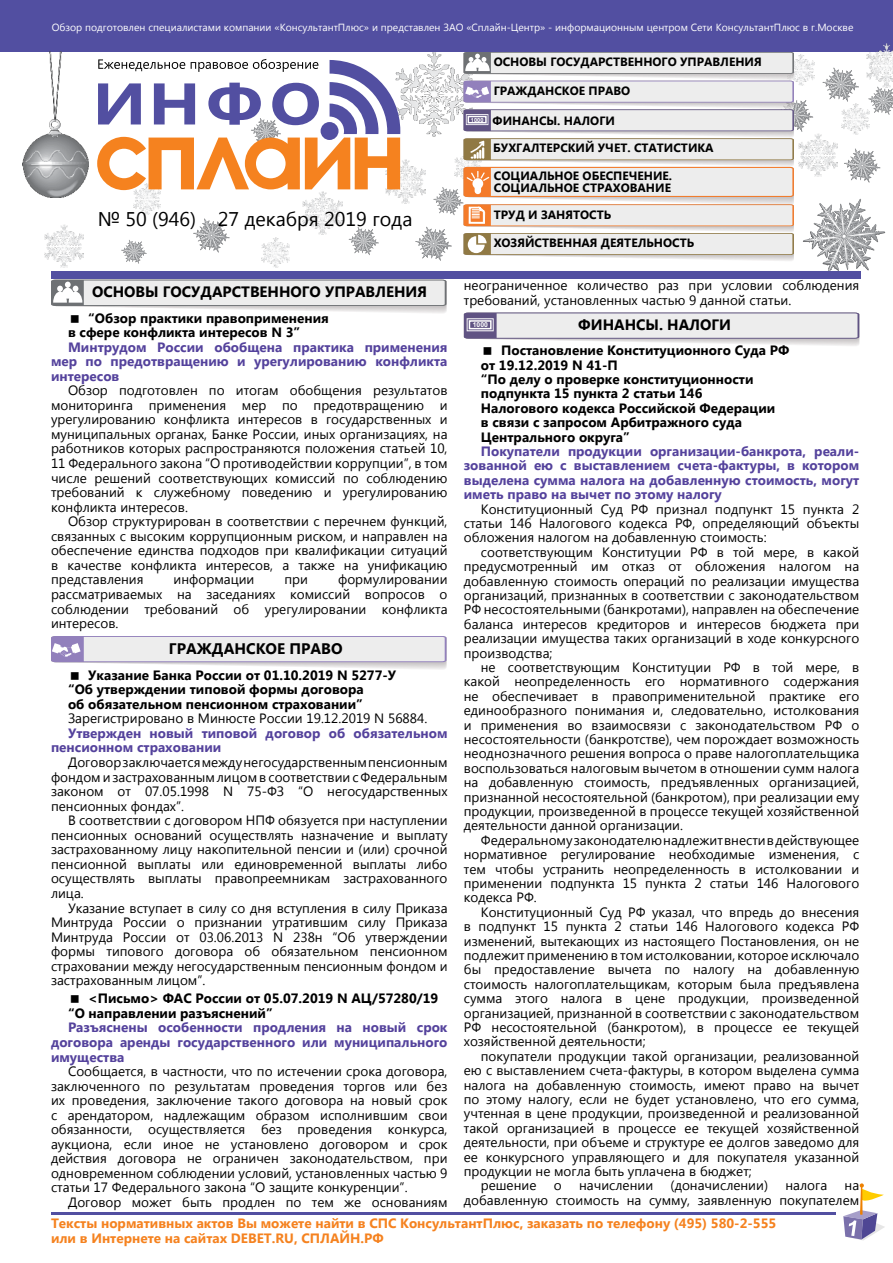
<style>
.page{position:relative;width:893px;height:1263px;background:#fff}
.page>*{position:absolute;margin:0;border:0;box-sizing:border-box;transform-origin:0 0}
.t1{font:19.8px "Segoe UI";color:#000}
.t2{font:700 15.3px "Segoe UI";color:#000}
.t3{font:700 15px "Segoe UI";color:#000}
.t4{font:13.5px/14.5px "Segoe UI";color:#000;text-align:justify}
.t5{font:700 13.5px/14.4px "Segoe UI";color:#000}
.t6{font:700 13.5px/14.5px "Segoe UI";color:#54429c;text-align:justify}
.t7{font:700 13.5px/15px "Segoe UI";color:#f5821f}
.t8{font:700 12px/12px "Segoe UI";color:#000}
.t9{font:10.35px "Segoe UI";color:#fff}
.t10{font:700 6.75px "Arial";color:#fff}
</style>
<div class="page">
<div style="left:0;top:0;width:893px;height:51px;background:#524fa1"></div>
<svg style="left:843px;top:1183px;width:42px;height:57px"></svg>
<hr style="left:51px;top:1212px;width:785px;height:2px;background:#524fa1">
<img style="left:22px;top:51px;width:66px;height:147px">
<img style="left:866px;top:44px;width:27px;height:8px">
<img style="left:45px;top:233px;width:6px;height:27px">
<svg style="left:51px;top:52px;width:842px;height:294px"></svg>
<svg style="left:51px;top:636px;width:395px;height:33px"></svg>
<p class="t9" style="left:52px;top:20px;width:803px">Обзор подготовлен специалистами компании «КонсультантПлюс» и представлен ЗАО «Сплайн-Центр» - информационным центром Сети КонсультантПлюс в г.Москве</p>
<p class="t8" style="left:494px;top:55px;width:270px">ОСНОВЫ ГОСУДАРСТВЕННОГО УПРАВЛЕНИЯ</p>
<p class="t8" style="left:494px;top:84px;width:138px">ГРАЖДАНСКОЕ ПРАВО</p>
<p class="t8" style="left:471px;top:114px;width:146px"><sup>1000</sup> ФИНАНСЫ. НАЛОГИ</p>
<p class="t8" style="left:493px;top:141px;width:222px">БУХГАЛТЕРСКИЙ УЧЕТ. СТАТИСТИКА</p>
<p class="t8" style="left:494px;top:169px;width:180px">СОЦИАЛЬНОЕ ОБЕСПЕЧЕНИЕ.<br>СОЦИАЛЬНОЕ СТРАХОВАНИЕ</p>
<h1 class="t1" style="left:98px;top:205px;width:316px">№ 50 (946) 27 декабря 2019 года</h1>
<p class="t8" style="left:492px;top:207px;width:119px">БАНКОВСКОЕ ДЕЛО</p>
<p class="t8" style="left:494px;top:208px;width:119px">ТРУД И ЗАНЯТОСТЬ</p>
<p class="t8" style="left:494px;top:236px;width:202px">ХОЗЯЙСТВЕННАЯ ДЕЯТЕЛЬНОСТЬ</p>
<p class="t4" style="left:464px;top:278px;width:397px">неограниченное количество раз при условии соблюдения требований, установленных частью 9 данной статьи.</p>
<p class="t10" style="left:473px;top:320px;width:17px">1000</p>
<p class="t3" style="left:578px;top:314px;width:154px">ФИНАНСЫ. НАЛОГИ</p>
<p class="t5" style="left:481px;top:342px;width:310px;text-indent:20px">Постановление Конституционного Суда РФ от 19.12.2019 N 41-П<br>“По делу о проверке конституционности подпункта 15 пункта 2 статьи 146<br>Налогового кодекса Российской Федерации<br>в связи с запросом Арбитражного суда Центрального округа”</p>
<p class="t6" style="left:464px;top:443px;width:397px;text-indent:17px">Покупатели продукции организации-банкрота, реали&shy;зованной ею с выставлением счета-фактуры, в котором выделена сумма налога на добавленную стоимость, могут иметь право на вычет по этому налогу</p>
<p class="t4" style="left:464px;top:501px;width:397px;text-indent:17px">Конституционный Суд РФ признал подпункт 15 пункта 2 статьи 146 Налогового кодекса РФ, определяющий объекты обложения налогом на добавленную стоимость:</p>
<p class="t4" style="left:464px;top:544px;width:397px;text-indent:17px">соответствующим Конституции РФ в той мере, в какой предусмотренный им отказ от обложения налогом на добавленную стоимость операций по реализации имущества организаций, признанных в соответствии с законодательством РФ несостоятельными (банкротами), направлен на обеспечение баланса интересов кредиторов и интересов бюджета при реализации имущества таких организаций в ходе конкурсного производства;</p>
<p class="t4" style="left:464px;top:659px;width:397px;text-indent:17px">не соответствующим Конституции РФ в той мере, в какой неопределенность его нормативного содержания не обеспечивает в правоприменительной практике его единообразного понимания и, следовательно, истолкования и применения во взаимосвязи с законодательством РФ о несостоятельности (банкротстве), чем порождает возможность неоднозначного решения вопроса о праве налогоплательщика воспользоваться налоговым вычетом в отношении сумм налога на добавленную стоимость, предъявленных организацией, признанной несостоятельной (банкротом), при реализации ему продукции, произведенной в процессе текущей хозяйственной деятельности данной организации.</p>
<p class="t4" style="left:464px;top:832px;width:397px;text-indent:17px">Федеральному законодателю надлежит внести в действующее нормативное регулирование необходимые изменения, с тем чтобы устранить неопределенность в истолковании и применении подпункта 15 пункта 2 статьи 146 Налогового кодекса РФ.</p>
<p class="t4" style="left:464px;top:904px;width:397px;text-indent:17px">Конституционный Суд РФ указал, что впредь до внесения в подпункт 15 пункта 2 статьи 146 Налогового кодекса РФ изменений, вытекающих из настоящего Постановления, он не подлежит применению в том истолковании, которое исключало бы предоставление вычета по налогу на добавленную стоимость налогоплательщикам, которым была предъявлена сумма этого налога в цене продукции, произведенной организацией, признанной в соответствии с законодательством РФ несостоятельной (банкротом), в процессе ее текущей хозяйственной деятельности;</p>
<p class="t4" style="left:481px;top:1048px;width:380px">покупатели продукции такой организации, реализованной</p>
<p class="t4" style="left:464px;top:1062px;width:397px">ею с выставлением счета-фактуры, в котором выделена сумма</p>
<p class="t4" style="left:464px;top:1077px;width:397px">налога на добавленную стоимость, имеют право на вычет</p>
<p class="t4" style="left:464px;top:1091px;width:397px">по этому налогу, если не будет установлено, что его сумма,</p>
<p class="t4" style="left:464px;top:1106px;width:397px">учтенная в цене продукции, произведенной и реализованной</p>
<p class="t4" style="left:464px;top:1120px;width:397px">такой организацией в процессе ее текущей хозяйственной</p>
<p class="t4" style="left:464px;top:1134px;width:397px">деятельности, при объеме и структуре ее долгов заведомо для</p>
<p class="t4" style="left:464px;top:1149px;width:397px">ее конкурсного управляющего и для покупателя указанной</p>
<p class="t4" style="left:464px;top:1163px;width:289px">продукции не могла быть уплачена в бюджет;</p>
<p class="t4" style="left:481px;top:1178px;width:57px">решение</p>
<p class="t4" style="left:554px;top:1178px;width:9px">о</p>
<p class="t4" style="left:579px;top:1178px;width:76px">начислении</p>
<p class="t4" style="left:671px;top:1178px;width:99px">(доначислении)</p>
<p class="t4" style="left:785px;top:1178px;width:43px">налога</p>
<p class="t3" style="left:92px;top:281px;width:337px">ОСНОВЫ ГОСУДАРСТВЕННОГО УПРАВЛЕНИЯ</p>
<p class="t5" style="left:68px;top:310px;width:262px;text-indent:20px">“Обзор практики правоприменения в сфере конфликта интересов N 3”</p>
<p class="t6" style="left:51px;top:339px;width:398px;text-indent:17px">Минтрудом России обобщена практика применения мер по предотвращению и урегулированию конфликта интересов</p>
<p class="t4" style="left:51px;top:383px;width:398px;text-indent:17px">Обзор подготовлен по итогам обобщения результатов мониторинга применения мер по предотвращению и урегулированию конфликта интересов в государственных и муниципальных органах, Банке России, иных организациях, на работников которых распространяются положения статьей 10, 11 Федерального закона “О противодействии коррупции”, в том числе решений соответствующих комиссий по соблюдению требований к служебному поведению и урегулированию конфликта интересов.</p>
<p class="t4" style="left:51px;top:514px;width:398px;text-indent:17px">Обзор структурирован в соответствии с перечнем функций, связанных с высоким коррупционным риском, и направлен на обеспечение единства подходов при квалификации ситуаций в качестве конфликта интересов, а также на унификацию представления</p>
<p class="t4" style="left:51px;top:572px;width:398px;text-indent:287px">формулировании рассматриваемых на заседаниях комиссий вопросов о соблюдении требований об урегулировании конфликта интересов.</p>
<p class="t2" style="left:169px;top:638px;width:175px">ГРАЖДАНСКОЕ ПРАВО</p>
<p class="t5" style="left:68px;top:667px;width:330px;text-indent:20px">Указание Банка России от 01.10.2019 N 5277-У “Об утверждении типовой формы договора<br>об обязательном пенсионном страховании”</p>
<p class="t4" style="left:68px;top:711px;width:361px">Зарегистрировано в Минюсте России 19.12.2019 N 56884.</p>
<p class="t6" style="left:51px;top:725px;width:398px;text-indent:17px">Утвержден новый типовой договор об обязательном пенсионном страховании</p>
<p class="t4" style="left:51px;top:754px;width:398px;text-indent:17px">Договор заключается между негосударственным пенсионным фондом и застрахованным лицом в соответствии с Федеральным законом от 07.05.1998 N 75-ФЗ “О негосударственных пенсионных фондах”.</p>
<p class="t4" style="left:51px;top:812px;width:398px;text-indent:17px">В соответствии с договором НПФ обязуется при наступлении пенсионных оснований осуществлять назначение и выплату застрахованному лицу накопительной пенсии и (или) срочной пенсионной выплаты или единовременной выплаты либо осуществлять выплаты правопреемникам застрахованного лица.</p>
<p class="t4" style="left:51px;top:900px;width:398px;text-indent:17px">Указание вступает в силу со дня вступления в силу Приказа Минтруда России о признании утратившим силу Приказа Минтруда России от 03.06.2013 N 238н “Об утверждении формы типового договора об обязательном пенсионном страховании между негосударственным пенсионным фондом и застрахованным лицом”.</p>
<p class="t5" style="left:68px;top:990px;width:372px;text-indent:20px">&lt;Письмо&gt; ФАС России от 05.07.2019 N АЦ/57280/19 “О направлении разъяснений”</p>
<p class="t6" style="left:51px;top:1019px;width:398px;text-indent:17px">Разъяснены особенности продления на новый срок договора аренды государственного или муниципального имущества</p>
<p class="t4" style="left:51px;top:1063px;width:398px;text-indent:17px">Сообщается, в частности, что по истечении срока договора, заключенного по результатам проведения торгов или без их проведения, заключение такого договора на новый срок с арендатором, надлежащим образом исполнившим свои обязанности, осуществляется без проведения конкурса, аукциона, если иное не установлено договором и срок действия договора не ограничен законодательством, при одновременном соблюдении условий, установленных частью 9 статьи 17 Федерального закона “О защите конкуренции”.</p>
<p class="t4" style="left:68px;top:1194px;width:381px">Договор может быть продлен по тем же основаниям</p>
<p class="t7" style="left:51px;top:1215px;width:727px">Тексты нормативных актов Вы можете найти в СПС КонсультантПлюс, заказать по телефону (495) 580-2-555 или в Интернете на сайтах DEBET.RU, СПЛАЙН.РФ</p>
<p class="t4" style="left:174px;top:572px;width:82px">информации</p>
<p class="t4" style="left:285px;top:572px;width:25px">при</p>
<p class="t4" style="left:464px;top:1178px;width:397px;text-align:right">на<br>добавленную стоимость на сумму, заявленную покупателем</p>
</div>
